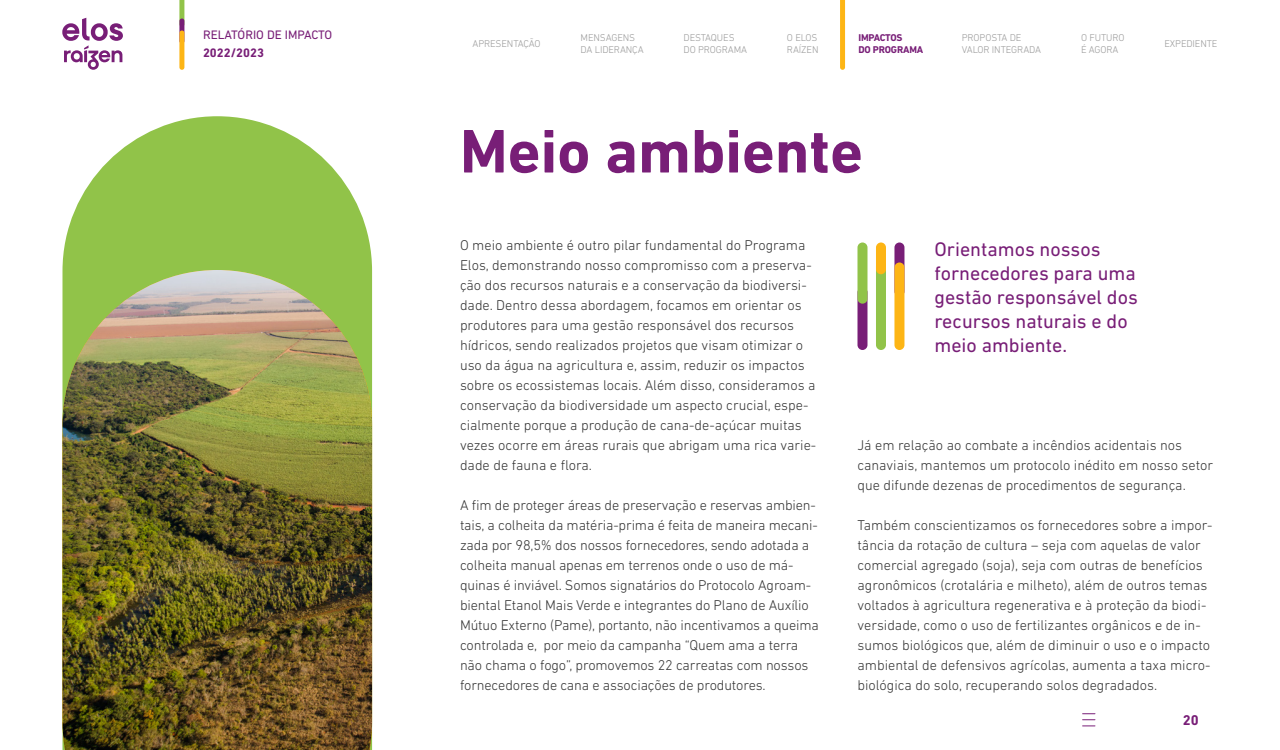
<style>
.page{position:relative;width:1280px;height:750px;background:#fff}
.page>*{position:absolute;margin:0;border:0;box-sizing:border-box;transform-origin:0 0}
.t1{font:700 62.5px "DIN Next LT Pro";color:#781e77}
.t2{font:20px/24px "DIN Next LT Pro";color:#781e77}
.t3{font:300 14.38px/20px "DIN Next LT Pro";color:#333}
.t4{font:700 14.38px "DIN Next LT Pro";color:#781e77}
.t5{font:12.5px "DIN Next LT Pro";color:#781e77}
.t6{font:700 12.5px "DIN Next LT Pro";color:#781e77}
.t7{font:300 10px/12.5px "DIN Next LT Pro";letter-spacing:-.01em;color:#999}
.t8{font:700 10px/12.5px "DIN Next LT Pro";letter-spacing:-.015em;color:#781e77}
</style>
<div class="page">
<svg style="left:63px;top:116px;width:309px;height:154px;fill:#91c349"></svg>
<img style="left:62px;top:270px;width:310px;height:480px">
<div style="left:894px;top:242px;width:10px;height:55px;background:#781e77;border-radius:5px"></div>
<div style="left:876px;top:261px;width:10px;height:89px;background:#91c349;border-radius:5px"></div>
<div style="left:858px;top:287px;width:10px;height:63px;background:#781e77;border-radius:5px"></div>
<div style="left:876px;top:242px;width:10px;height:32px;background:#fdb515;border-radius:5px"></div>
<div style="left:858px;top:242px;width:10px;height:62px;background:#91c349;border-radius:5px"></div>
<div style="left:894px;top:262px;width:10px;height:88px;background:#fdb515;border-radius:5px"></div>
<svg style="left:179px;top:0;width:5px;height:19px"></svg>
<svg style="left:62px;top:18px;width:61px;height:52px"></svg>
<div style="left:179px;top:18px;width:5px;height:25px;background:#781e77;border-radius:2px"></div>
<div style="left:179px;top:31px;width:5px;height:39px;background:#fdb515;border-radius:2px"></div>
<svg style="left:1083px;top:713px;width:12px;height:13px"></svg>
<svg style="left:840px;top:0;width:5px;height:70px"></svg>
<p class="t5" style="left:203px;top:28px;width:131px">RELATÓRIO DE IMPACTO</p>
<p class="t6" style="left:203px;top:45px;width:63px">2022/2023</p>
<p class="t7" style="left:472px;top:37px;width:70px">APRESENTAÇÃO</p>
<p class="t7" style="left:581px;top:31px;width:65px">MENSAGENS<br>DA LIDERANÇA</p>
<p class="t7" style="left:684px;top:31px;width:65px">DESTAQUES<br>DO PROGRAMA</p>
<p class="t7" style="left:787px;top:31px;width:33px">O ELOS<br>RAÍZEN</p>
<p class="t8" style="left:858px;top:31px;width:66px">IMPACTOS<br>DO PROGRAMA</p>
<p class="t7" style="left:962px;top:31px;width:81px">PROPOSTA DE<br>VALOR INTEGRADA</p>
<p class="t7" style="left:1081px;top:31px;width:45px">O FUTURO<br>É AGORA</p>
<p class="t7" style="left:1164px;top:37px;width:55px">EXPEDIENTE</p>
<h1 class="t1" style="left:460px;top:115px;width:405px">Meio ambiente</h1>
<p class="t3" style="left:460px;top:235px;width:358px">O meio ambiente é outro pilar fundamental do Programa Elos, demonstrando nosso compromisso com a preserva&shy;ção dos recursos naturais e a conservação da biodiversi&shy;dade. Dentro dessa abordagem, focamos em orientar os produtores para uma gestão responsável dos recursos hídricos, sendo realizados projetos que visam otimizar o uso da água na agricultura e, assim, reduzir os impactos sobre os ecossistemas locais. Além disso, consideramos a conservação da biodiversidade um aspecto crucial, espe&shy;cialmente porque a produção de cana-de-açúcar muitas vezes ocorre em áreas rurais que abrigam uma rica varie&shy;dade de fauna e flora.</p>
<p class="t3" style="left:460px;top:495px;width:360px">A fim de proteger áreas de preservação e reservas ambien&shy;tais, a colheita da matéria-prima é feita de maneira mecani&shy;zada por 98,5% dos nossos fornecedores, sendo adotada a colheita manual apenas em terrenos onde o uso de má&shy;quinas é inviável. Somos signatários do Protocolo Agroam&shy;biental Etanol Mais Verde e integrantes do Plano de Auxílio Mútuo Externo (Pame), portanto, não incentivamos a queima controlada e, por meio da campanha “Quem ama a terra não chama o fogo”, promovemos 22 carreatas com nossos fornecedores de cana e associações de produtores.</p>
<h2 class="t2" style="left:934px;top:237px;width:205px">Orientamos nossos fornecedores para uma gestão responsável dos recursos naturais e do meio ambiente.</h2>
<p class="t3" style="left:857px;top:435px;width:357px">Já em relação ao combate a incêndios acidentais nos canaviais, mantemos um protocolo inédito em nosso setor que difunde dezenas de procedimentos de segurança.</p>
<p class="t3" style="left:857px;top:515px;width:357px">Também conscientizamos os fornecedores sobre a impor&shy;tância da rotação de cultura – seja com aquelas de valor comercial agregado (soja), seja com outras de benefícios agronômicos (crotalária e milheto), além de outros temas voltados à agricultura regenerativa e à proteção da biodi&shy;versidade, como o uso de fertilizantes orgânicos e de in&shy;sumos biológicos que, além de diminuir o uso e o impacto ambiental de defensivos agrícolas, aumenta a taxa micro&shy;biológica do solo, recuperando solos degradados.</p>
<p class="t4" style="left:1183px;top:712px;width:17px">20</p>
</div>
